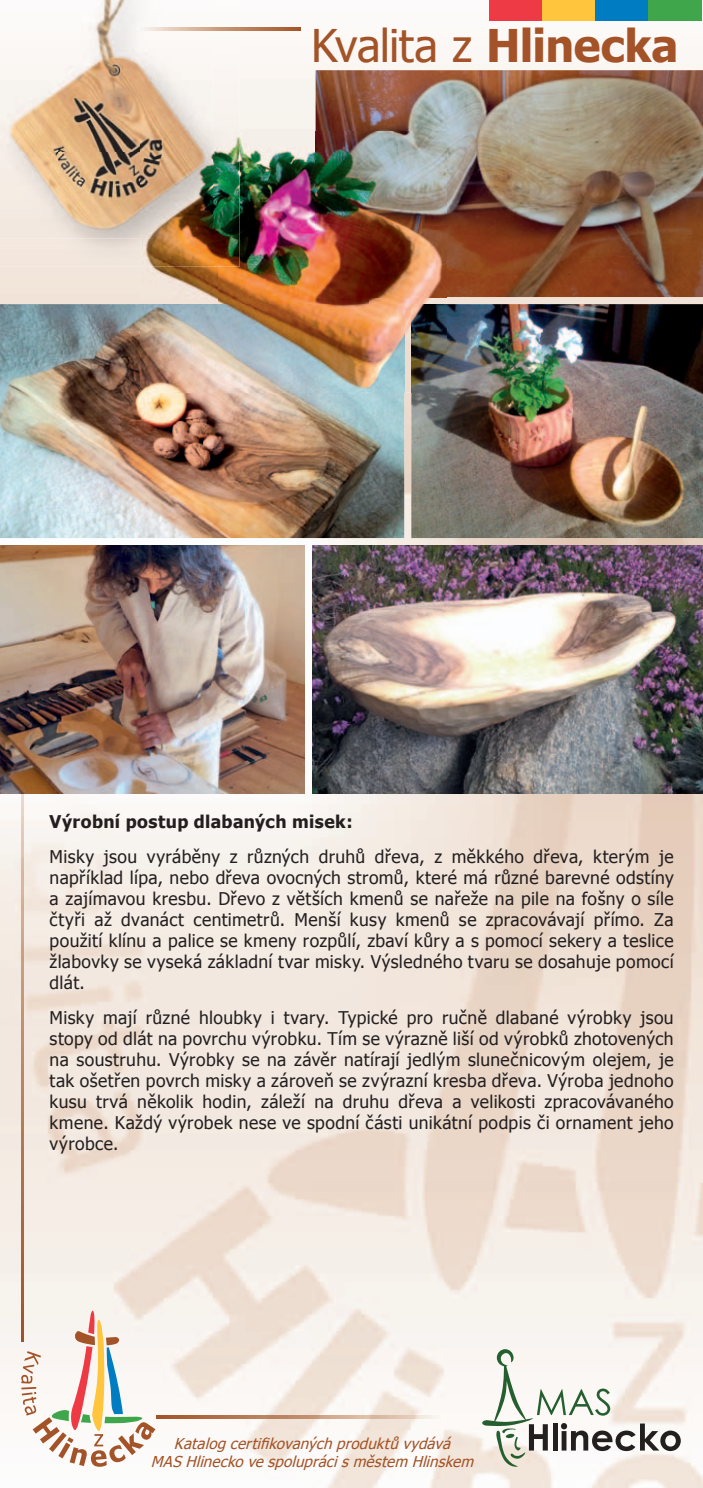
<style>
.page{position:relative;width:703px;height:1488px;background:#fff}
.page>*{position:absolute;margin:0;border:0;box-sizing:border-box;transform-origin:0 0}
.t1{font:45px "Tahoma";letter-spacing:-.015em;color:#a35327}
.t2{font:17.5px/21px "Tahoma";letter-spacing:.02em;color:#231f20;text-align:justify}
.t3{font:700 17.5px "Tahoma";letter-spacing:.025em;color:#231f20}
.t4{font:italic 15px/18px "Tahoma";color:#a35327;text-align:center}
.s1{font-weight:700}
</style>
<div class="page">
<img style="left:0;top:27px;width:702px;height:1461px">
<div style="left:489px;top:0;width:53px;height:21px;background:#ee3a45"></div>
<div style="left:542px;top:0;width:53px;height:21px;background:#fec53d"></div>
<div style="left:595px;top:0;width:53px;height:21px;background:#007cc2"></div>
<div style="left:648px;top:0;width:54px;height:21px;background:#3fa64c"></div>
<svg style="left:239px;top:28px;width:61px;height:2px"></svg>
<svg style="left:21px;top:1310px;width:134px;height:156px"></svg>
<img style="left:21px;top:793px;width:3px;height:548px">
<img style="left:156px;top:1415px;width:284px;height:3px">
<svg style="left:482px;top:1349px;width:198px;height:117px"></svg>
<div style="left:212px;top:27px;width:27px;height:105px;background:#f9f5f1"></div>
<img style="left:0;top:153px;width:141px;height:114px">
<img style="left:212px;top:28px;width:27px;height:2px">
<img style="left:0;top:0;width:212px;height:153px">
<img style="left:0;top:545px;width:305px;height:248px">
<img style="left:312px;top:545px;width:390px;height:248px">
<img style="left:0;top:304px;width:404px;height:234px">
<img style="left:411px;top:304px;width:291px;height:234px">
<img style="left:315px;top:70px;width:387px;height:227px">
<img style="left:217px;top:132px;width:153px;height:172px">
<img style="left:141px;top:267px;width:76px;height:37px">
<img style="left:370px;top:297px;width:76px;height:95px">
<img style="left:141px;top:132px;width:98px;height:135px">
<img style="left:141px;top:132px;width:71px;height:107px">
<img style="left:141px;top:304px;width:263px;height:88px">
<img style="left:411px;top:304px;width:35px;height:88px">
<img style="left:315px;top:132px;width:131px;height:165px">
<h1 class="t1" style="left:311px;top:17px;width:368px">Kvalita z <span class="s1">Hlinecka</span></h1>
<p class="t3" style="left:50px;top:810px;width:304px">Výrobní postup dlabaných misek:</p>
<p class="t2" style="left:50px;top:845px;width:625px">Misky jsou vyráběny z různých druhů dřeva, z měkkého dřeva, kterým je například lípa, nebo dřeva ovocných stromů, které má různé barevné odstíny a zajímavou kresbu. Dřevo z větších kmenů se nařeže na pile na fošny o síle čtyři až dvanáct centimetrů. Menší kusy kmenů se zpracovávají přímo. Za použití klínu a palice se kmeny rozpůlí, zbaví kůry a s pomocí sekery a teslice žlabovky se vyseká základní tvar misky. Výsledného tvaru se dosahuje pomocí dlát.</p>
<p class="t2" style="left:50px;top:1007px;width:625px">Misky mají různé hloubky i tvary. Typické pro ručně dlabané výrobky jsou stopy od dlát na povrchu výrobku. Tím se výrazně liší od výrobků zhotovených na soustruhu. Výrobky se na závěr natírají jedlým slunečnicovým olejem, je tak ošetřen povrch misky a zároveň se zvýrazní kresba dřeva. Výroba jednoho kusu trvá několik hodin, záleží na druhu dřeva a velikosti zpracovávaného kmene. Každý výrobek nese ve spodní části unikátní podpis či ornament jeho výrobce.</p>
<p class="t4" style="left:151px;top:1433px;width:328px">Katalogcertifikovanýchproduktůvydává<br>MASHlineckovespoluprácisměstem Hlinskem</p>
</div>
